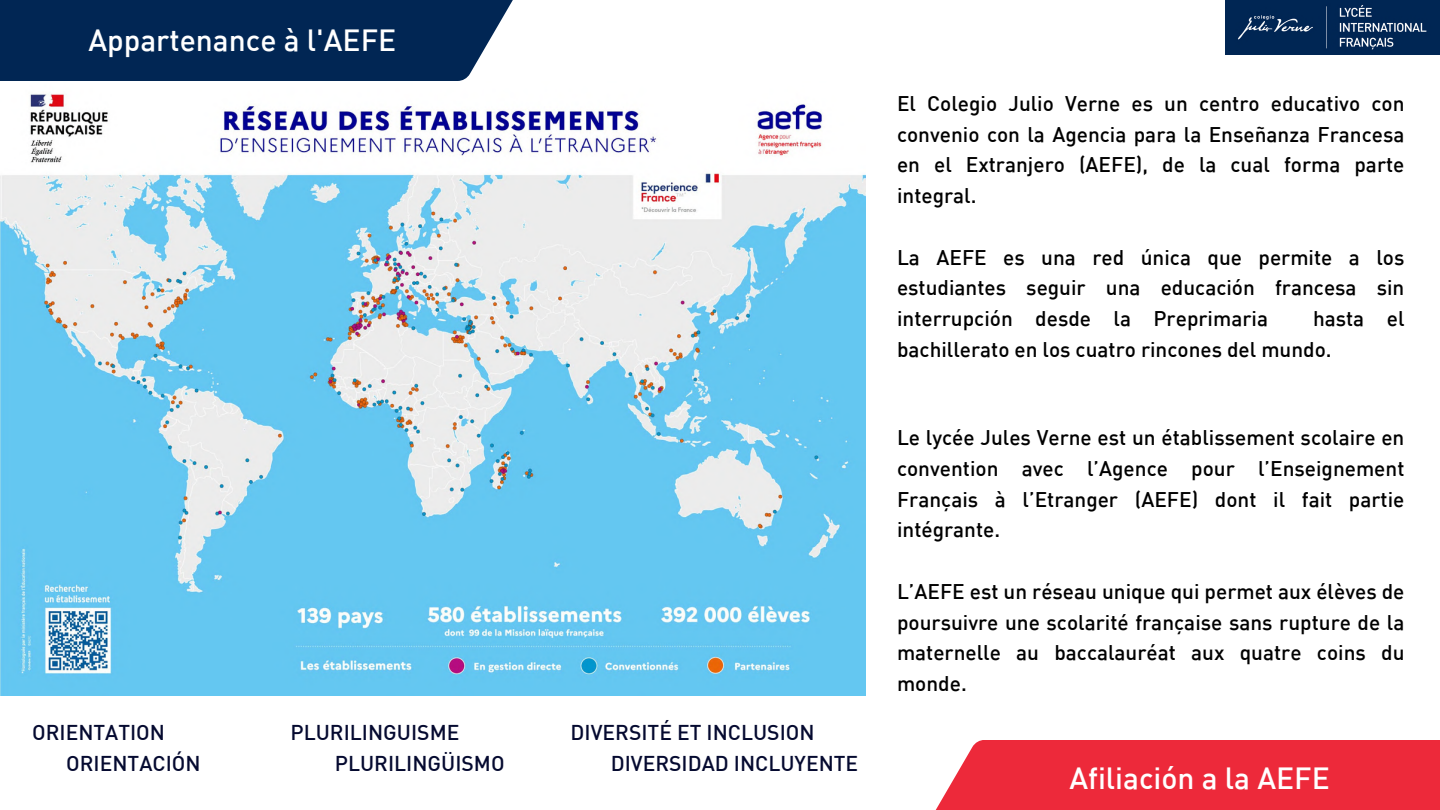
<style>
.page{position:relative;width:1440px;height:810px;background:#fff}
.page>*{position:absolute;margin:0;border:0;box-sizing:border-box;transform-origin:0 0}
.t1{font:500 30px "DIN";color:#fff}
.t2{font:500 21px "DIN";color:#050a30}
.t3{font:500 20.8px/30.8px "DIN";color:#000;text-align:justify}
</style>
<div class="page">
<div style="left:923px;top:740px;width:517px;height:70px;background:#ed293a"></div>
<div style="left:0;top:0;width:532px;height:81px;background:#012654"></div>
<img style="left:1225px;top:0;width:215px;height:55px">
<img style="left:0;top:94px;width:866px;height:601px">
<h2 class="t1" style="left:88px;top:21px;width:309px">Appartenance à l'AEFE</h2>
<p class="t2" style="left:32px;top:719px;width:134px">ORIENTATION</p>
<p class="t2" style="left:66px;top:750px;width:136px">ORIENTACIÓN</p>
<h1 class="t2" style="left:291px;top:719px;width:170px">PLURILINGUISME</h1>
<p class="t2" style="left:335px;top:750px;width:171px">PLURILINGÜISMO</p>
<p class="t2" style="left:571px;top:719px;width:245px">DIVERSITÉ ET INCLUSION</p>
<p class="t2" style="left:611px;top:750px;width:249px">DIVERSIDAD INCLUYENTE</p>
<h2 class="t3" style="left:897px;top:87px;width:509px">El Colegio Julio Verne es un centro educativo con convenio con la Agencia para la Enseñanza Francesa en el Extranjero (AEFE), de la cual forma parte integral.</h2>
<h2 class="t3" style="left:897px;top:241px;width:509px">La AEFE es una red única que permite a los estudiantes seguir una educación francesa sin interrupción desde la Preprimaria</h2>
<h2 class="t3" style="left:897px;top:302px;width:509px;text-indent:416px">hasta el bachillerato en los cuatro rincones del mundo.</h2>
<h2 class="t3" style="left:897px;top:421px;width:509px">Le lycée Jules Verne est un établissement scolaire en convention avec l’Agence pour l’Enseignement Français à l’Etranger (AEFE) dont il fait partie intégrante.</h2>
<h2 class="t3" style="left:897px;top:575px;width:509px">L’AEFE est un réseau unique qui permet aux élèves de poursuivre une scolarité française sans rupture de la maternelle au baccalauréat aux quatre coins du monde.</h2>
<h2 class="t1" style="left:1069px;top:759px;width:262px">Afiliación a la AEFE</h2>
</div>
